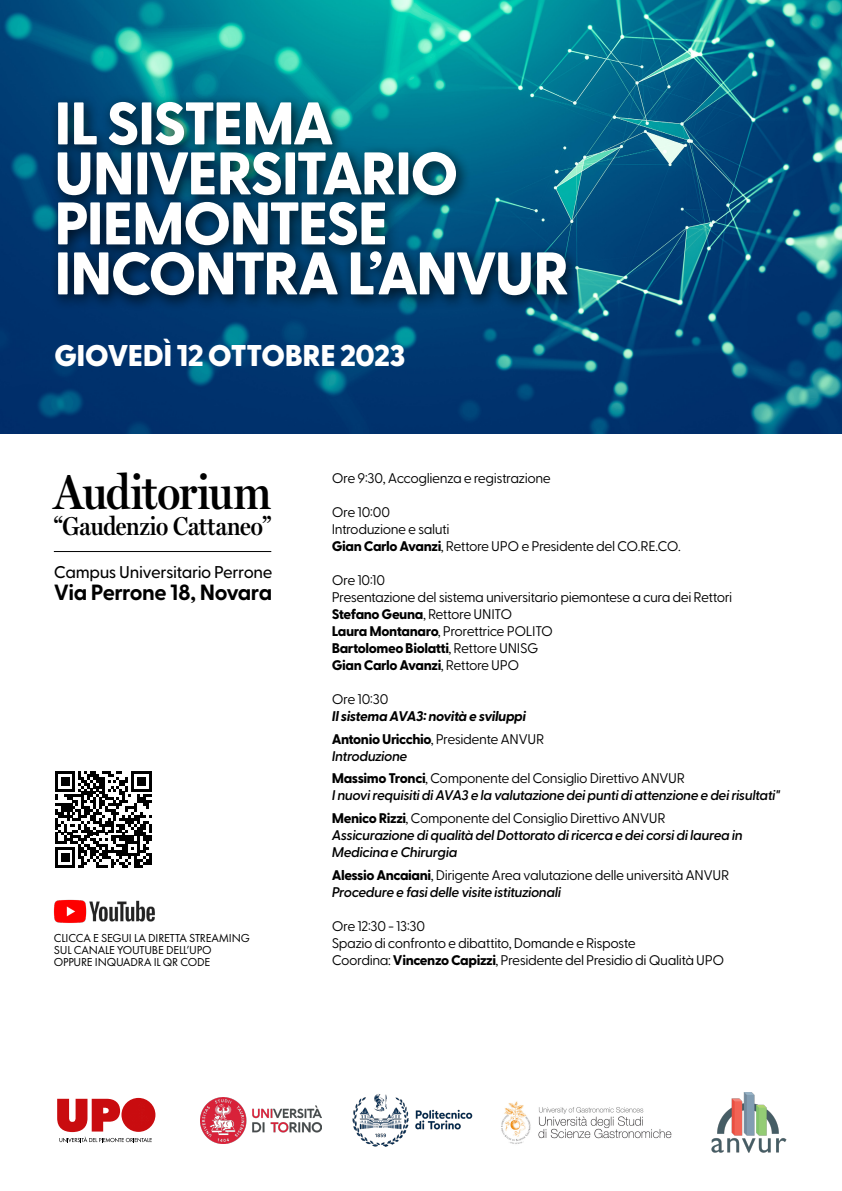
<style>
.page{position:relative;width:842px;height:1191px;background:#fff}
.page>*{position:absolute;margin:0;border:0;box-sizing:border-box;transform-origin:0 0}
.t1{font:800 60px/50px "Greycliff CF";letter-spacing:-.035em;color:#fff}
.t2{font:600 49px "Miller Headline";letter-spacing:-.02em;color:#000}
.t3{font:800 30px "Greycliff CF";letter-spacing:-.025em;color:#fff}
.t4{font:600 26px "Miller Headline";letter-spacing:-.005em;color:#000}
.t5{font:700 22px "Greycliff CF";letter-spacing:-.025em;color:#000}
.t6{font:500 17px "Greycliff CF";letter-spacing:-.025em;color:#000}
.t7{font:14px/17px "Greycliff CF";letter-spacing:-.035em;color:#000}
.t8{font:italic 600 14px/22.7px "Greycliff CF";letter-spacing:-.035em;color:#000}
.t9{font:italic 700 14px/22.7px "Greycliff CF";letter-spacing:-.035em;color:#000}
.t10{font:12px/12px "Futura PT";letter-spacing:-.015em;color:#000}
.s1{font-weight:800}
.s2{font-weight:800;font-style:normal}
.s3{font-weight:400;font-style:normal}
.s4{font-weight:600;font-style:italic}
</style>
<div class="page">
<img style="left:0;top:0;width:842px;height:434px">
<div style="left:49px;top:93px;width:533px;height:218px;background:#000;opacity:.75"></div>
<img style="left:711px;top:1092px;width:75px;height:60px">
<img style="left:501px;top:1101px;width:171px;height:43px">
<img style="left:352px;top:1093px;width:121px;height:54px">
<img style="left:200px;top:1097px;width:121px;height:46px">
<div style="left:121px;top:1098px;width:34px;height:33px;background:#c90c0f;border-radius:50%"></div>
<svg style="left:57px;top:1098px;width:95px;height:44px"></svg>
<hr style="left:54px;top:551px;width:217px;height:1px;background:#000">
<svg style="left:55px;top:771px;width:97px;height:96px"></svg>
<img style="left:54px;top:899px;width:101px;height:24px">
<h1 class="t1" style="left:54px;top:96px;width:517px">IL SISTEMA<br>UNIVERSITARIO<br>PIEMONTESE<br>INCONTRA L’ANVUR</h1>
<h3 class="t3" style="left:54px;top:332px;width:353px">GIOVEDÌ 12 OTTOBRE 2023</h3>
<h2 class="t2" style="left:54px;top:463px;width:219px">Auditorium</h2>
<h3 class="t4" style="left:54px;top:511px;width:219px">“Gaudenzio Cattaneo”</h3>
<p class="t6" style="left:54px;top:559px;width:220px">Campus Universitario Perrone</p>
<h3 class="t5" style="left:54px;top:575px;width:220px">Via Perrone 18, Novara</h3>
<p class="t10" style="left:54px;top:931px;width:197px">CLICCA E SEGUI LA DIRETTA STREAMING<br>SUL CANALE YOUTUBE DELL’UPO<br>OPPURE INQUADRA IL QR CODE</p>
<p class="t7" style="left:332px;top:468px;width:221px">Ore 9:30, Accoglienza e registrazione</p>
<p class="t7" style="left:332px;top:502px;width:351px">Ore 10:00<br>Introduzione e saluti<br><span class="s1">Gian Carlo Avanzi</span>, Rettore UPO e Presidente del CO.RE.CO.</p>
<p class="t7" style="left:332px;top:570px;width:402px">Ore 10:10<br>Presentazione del sistema universitario piemontese a cura dei Rettori <span class="s1">Stefano Geuna</span>, Rettore UNITO<br><span class="s1">Laura Montanaro</span>, Prorettrice POLITO<br><span class="s1">Bartolomeo Biolatti</span>, Rettore UNISG<br><span class="s1">Gian Carlo Avanzi</span>, Rettore UPO</p>
<p class="t7" style="left:332px;top:689px;width:58px">Ore 10:30</p>
<p class="t9" style="left:332px;top:704px;width:214px">Il sistema AVA3: novità e sviluppi<br><span class="s2">Antonio Uricchio</span><span class="s3">, Presidente ANVUR</span></p>
<p class="t7" style="left:332px;top:743px;width:355px;line-height:22.7px"><span class="s4">Introduzione<br></span><span class="s1">Massimo Tronci</span>, Componente del Consiglio Direttivo ANVUR</p>
<p class="t8" style="left:332px;top:783px;width:450px">I nuovi requisiti di AVA3 e la valutazione dei punti di attenzione e dei risultati"<br><span class="s2">Menico Rizzi</span><span class="s3">, Componente del Consiglio Direttivo ANVUR</span></p>
<p class="t8" style="left:332px;top:825px;width:413px;line-height:17px">Assicurazione di qualità del Dottorato di ricerca e dei corsi di laurea in<br>Medicina e Chirurgia</p>
<p class="t7" style="left:332px;top:865px;width:399px"><span class="s1">Alessio Ancaiani</span>, Dirigente Area valutazione delle università ANVUR<br><span class="s4">Procedure e fasi delle visite istituzionali</span></p>
<p class="t7" style="left:332px;top:916px;width:394px">Ore 12:30 - 13:30<br>Spazio di confronto e dibattito, Domande e Risposte<br>Coordina: <span class="s1">Vincenzo Capizzi</span>, Presidente del Presidio di Qualità UPO</p>
</div>
